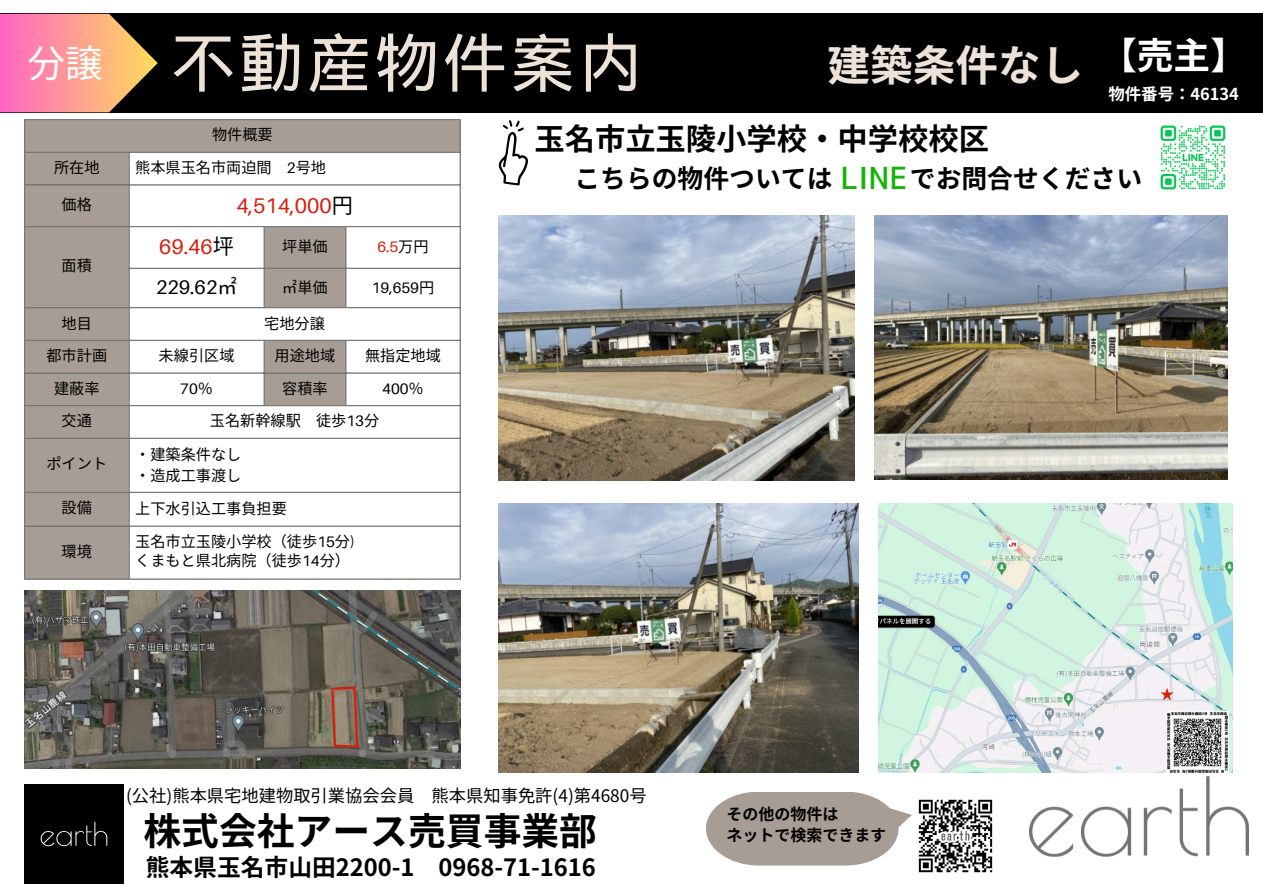
<style>
.page{position:relative;width:1263px;height:894px;background:#fff}
.page>*{position:absolute;margin:0;border:0;box-sizing:border-box;transform-origin:0 0}
.t1{font:64.65px "Wen Quan Yi Micro Hei";letter-spacing:.05em;color:#ece2d8}
.t2{font:700 42.75px "Noto Sans JP";color:#ece2d8}
.t3{font:700 37.8px "Noto Sans JP";color:#000}
.t4{font:37.65px "Noto Sans CJ Ksc";color:#fff}
.t5{font:700 36.75px "Noto Sans JP";color:#fff}
.t6{font:700 30.3px "Noto Sans JP";color:#000}
.t7{font:30.3px "JK Gothic M";color:#13b40a}
.t8{font:700 25.8px "Noto Sans JP";color:#000}
.t9{font:700 23.7px "Noto Sans JP";color:#000}
.t10{font:21.15px "Aileron";color:#d81f0d}
.t11{font:19.65px "Aileron";color:#000}
.t12{font:17.25px "Noto Sans JP";color:#000}
.t13{font:700 16.5px "Noto Sans JP";color:#fff}
.t14{font:700 16.05px "Noto Sans JP";color:#000}
.t15{font:15.15px "Noto Sans CJ Ksc";color:#000}
.t16{font:15.15px "Aileron";color:#000}
.t17{font:15.15px "Aileron";color:#d81f0d}
.s1{font-family:"Aileron"}
.s2{font-family:"Noto Sans CJ Ksc";color:#000}
.s3{font-family:"Noto Sans CJ Ksc"}
</style>
<div class="page">
<div style="left:24px;top:784px;width:99px;height:99px;background:#000"></div>
<div style="left:0;top:14px;width:1263px;height:99px;background:#000"></div>
<div style="left:25px;top:120px;width:435px;height:458px;background:#a79d94"></div>
<svg style="left:130px;top:153px;width:330px;height:425px"></svg>
<hr style="left:24px;top:120px;width:1px;height:458px;background:#757577">
<hr style="left:129px;top:153px;width:1px;height:425px;background:#757577">
<hr style="left:264px;top:227px;width:1px;height:80px;background:#757577">
<hr style="left:264px;top:341px;width:1px;height:64px;background:#757577">
<hr style="left:345px;top:227px;width:1px;height:80px;background:#757577">
<hr style="left:345px;top:341px;width:1px;height:64px;background:#757577">
<hr style="left:460px;top:120px;width:1px;height:458px;background:#757577">
<hr style="left:24px;top:119px;width:437px;height:1px;background:#757577">
<hr style="left:24px;top:152px;width:437px;height:1px;background:#757577">
<hr style="left:24px;top:184px;width:437px;height:1px;background:#757577">
<hr style="left:24px;top:226px;width:437px;height:1px;background:#757577">
<hr style="left:129px;top:268px;width:332px;height:1px;background:#757577">
<hr style="left:24px;top:307px;width:437px;height:1px;background:#757577">
<hr style="left:24px;top:340px;width:437px;height:1px;background:#757577">
<hr style="left:24px;top:372px;width:437px;height:1px;background:#757577">
<hr style="left:24px;top:405px;width:437px;height:1px;background:#757577">
<hr style="left:24px;top:437px;width:437px;height:2px;background:#757577">
<hr style="left:24px;top:491px;width:437px;height:2px;background:#757577">
<hr style="left:24px;top:525px;width:437px;height:1px;background:#757577">
<hr style="left:24px;top:578px;width:437px;height:1px;background:#757577">
<img style="left:24px;top:590px;width:437px;height:178px">
<svg style="left:330px;top:685px;width:31px;height:65px;background:#936b5b"></svg>
<img style="left:878px;top:503px;width:355px;height:269px">
<img style="left:1029px;top:719px;width:220px;height:138px">
<svg style="left:1160px;top:687px;width:14px;height:13px"></svg>
<img style="left:1160px;top:125px;width:66px;height:65px">
<img style="left:918px;top:799px;width:75px;height:74px">
<svg style="left:499px;top:120px;width:29px;height:65px"></svg>
<svg style="left:706px;top:792px;width:206px;height:73px"></svg>
<svg style="left:0;top:14px;width:158px;height:98px"></svg>
<img style="left:874px;top:215px;width:353px;height:264px">
<img style="left:499px;top:215px;width:355px;height:266px">
<img style="left:499px;top:503px;width:360px;height:269px">
<img style="left:1166px;top:711px;width:62px;height:62px">
<h4 class="t1" style="left:171px;top:25px;width:474px">不動産物件案内</h4>
<h2 class="t15" style="left:212px;top:123px;width:61px">物件概要</h2>
<p class="t4" style="left:27px;top:33px;width:74px">分譲</p>
<p class="t5" style="left:1100px;top:26px;width:149px">【売主】</p>
<p class="t2" style="left:827px;top:31px;width:258px">建築条件なし</p>
<h3 class="t13" style="left:1108px;top:80px;width:132px">物件番号：46134</h3>
<p class="t6" style="left:534px;top:114px;width:456px">玉名市立玉陵小学校・中学校校区</p>
<p class="t8" style="left:574px;top:158px;width:260px">こちらの物件ついては</p>
<p class="t7" style="left:840px;top:162px;width:69px">LINE</p>
<p class="t8" style="left:910px;top:158px;width:234px">でお問合せください</p>
<h3 class="t15" style="left:54px;top:155px;width:47px">所在地</h3>
<p class="t15" style="left:135px;top:155px;width:192px">熊本県玉名市両迫間 <span class="s1">2</span>号地</p>
<p class="t15" style="left:62px;top:193px;width:31px">価格</p>
<p class="t10" style="left:236px;top:192px;width:118px">4,514,000<span class="s2">円</span></p>
<p class="t15" style="left:62px;top:253px;width:32px">面積</p>
<p class="t10" style="left:159px;top:233px;width:76px">69.46<span class="s2">坪</span></p>
<p class="t15" style="left:282px;top:234px;width:47px">坪単価</p>
<p class="t17" style="left:377px;top:237px;width:53px">6.5<span class="s2">万円</span></p>
<p class="t11" style="left:156px;top:274px;width:83px">229.62<span class="s3">㎡</span></p>
<p class="t15" style="left:282px;top:275px;width:47px">㎡単価</p>
<p class="t16" style="left:372px;top:278px;width:64px">19,659<span class="s3">円</span></p>
<p class="t15" style="left:62px;top:311px;width:27px">地目</p>
<p class="t15" style="left:264px;top:311px;width:61px">宅地分譲</p>
<p class="t15" style="left:46px;top:343px;width:60px">都市計画</p>
<p class="t15" style="left:159px;top:343px;width:77px">未線引区域</p>
<p class="t15" style="left:275px;top:343px;width:62px">用途地域</p>
<p class="t15" style="left:365px;top:343px;width:77px">無指定地域</p>
<p class="t15" style="left:54px;top:376px;width:45px">建蔽率</p>
<p class="t16" style="left:180px;top:379px;width:34px">70<span class="s3">％</span></p>
<p class="t15" style="left:282px;top:376px;width:45px">容積率</p>
<p class="t16" style="left:382px;top:379px;width:43px">400<span class="s3">％</span></p>
<p class="t15" style="left:62px;top:409px;width:31px">交通</p>
<p class="t15" style="left:210px;top:409px;width:170px">玉名新幹線駅 徒歩<span class="s1">13</span>分</p>
<p class="t15" style="left:46px;top:451px;width:62px">ポイント</p>
<p class="t15" style="left:135px;top:442px;width:108px">・建築条件なし</p>
<p class="t15" style="left:135px;top:463px;width:108px">・造成工事渡し</p>
<p class="t15" style="left:62px;top:495px;width:31px">設備</p>
<p class="t15" style="left:135px;top:496px;width:152px">上下水引込工事負担要</p>
<p class="t15" style="left:62px;top:539px;width:31px">環境</p>
<p class="t15" style="left:135px;top:529px;width:221px">玉名市立玉陵小学校（徒歩<span class="s1">15</span>分<span class="s1">)</span></p>
<p class="t15" style="left:135px;top:548px;width:216px">くまもと県北病院（徒歩<span class="s1">14</span>分）</p>
<p class="t12" style="left:126px;top:781px;width:522px">(公社)熊本県宅地建物取引業協会会員 熊本県知事免許(4)第4680号</p>
<p class="t3" style="left:143px;top:800px;width:455px">株式会社アース売買事業部</p>
<p class="t9" style="left:146px;top:848px;width:452px">熊本県玉名市山田2200-1 0968-71-1616</p>
<p class="t14" style="left:726px;top:800px;width:113px">その他の物件は</p>
<p class="t14" style="left:726px;top:822px;width:161px">ネットで検索できます</p>
</div>
